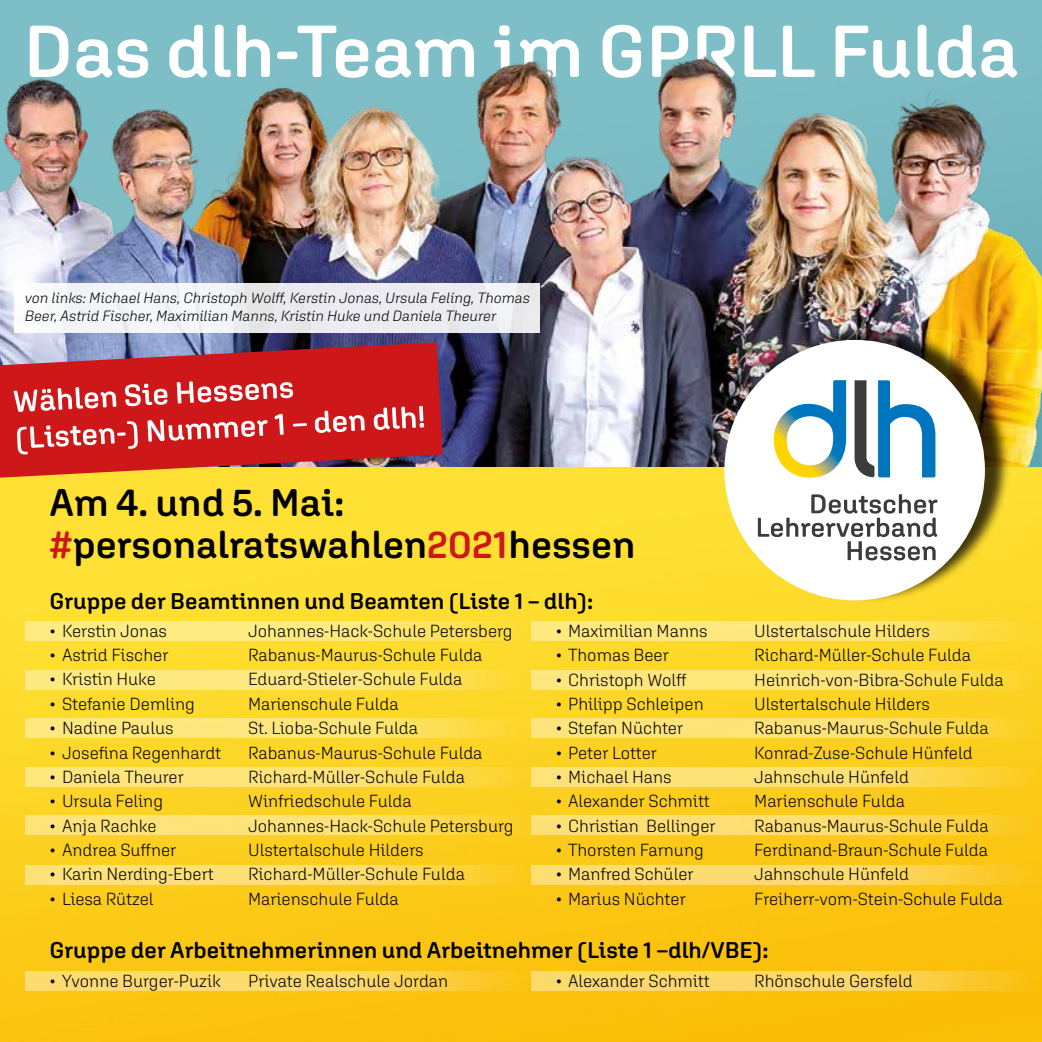
<style>
.page{position:relative;width:1042px;height:1042px;background:#fff}
.page>*{position:absolute;margin:0;border:0;box-sizing:border-box;transform-origin:0 0}
.t1{font:600 38.5px/42px "Aglet Sans";color:#000}
.t2{font:600 22.75px "Aglet Sans";color:#000}
.t3{font:300 17.5px "Aglet Sans";color:#000}
.t4{font:italic 300 14.88px/17.8px "Aglet Sans";color:#000}
.s1{color:#cd1719}
</style>
<div class="page">
<img style="left:0;top:0;width:1042px;height:1042px">
<svg style="left:531px;top:971px;width:506px;height:20px;background:#fbd35a"></svg>
<svg style="left:30px;top:25px;width:987px;height:12px;fill:#7ebec7"></svg>
<img style="left:0;top:37px;width:1042px;height:429px">
<svg style="left:25px;top:621px;width:506px;height:20px;background:#fde873"></svg>
<svg style="left:25px;top:670px;width:506px;height:20px;background:#fde570"></svg>
<svg style="left:25px;top:718px;width:506px;height:20px;background:#fde36e"></svg>
<svg style="left:25px;top:766px;width:506px;height:20px;background:#fce067"></svg>
<svg style="left:25px;top:815px;width:506px;height:20px;background:#fcde67"></svg>
<svg style="left:25px;top:865px;width:506px;height:19px;background:#fcdc64"></svg>
<svg style="left:531px;top:621px;width:506px;height:20px;background:#fde46f"></svg>
<svg style="left:531px;top:670px;width:506px;height:20px;background:#fce26c"></svg>
<svg style="left:531px;top:718px;width:506px;height:20px;background:#fcdf69"></svg>
<svg style="left:531px;top:766px;width:506px;height:20px;background:#fcdc62"></svg>
<svg style="left:531px;top:815px;width:506px;height:20px;background:#fbda62"></svg>
<svg style="left:531px;top:865px;width:506px;height:19px;background:#fbd75f"></svg>
<svg style="left:25px;top:971px;width:506px;height:20px;background:#fbd65e"></svg>
<svg style="left:14px;top:283px;width:525px;height:49px;fill:#ececf2"></svg>
<svg style="left:0;top:342px;width:442px;height:136px;background:#bb8860"></svg>
<svg style="left:0;top:356px;width:442px;height:112px;background:#c61f21"></svg>
<svg style="left:14px;top:387px;width:102px;height:25px"></svg>
<svg style="left:125px;top:384px;width:43px;height:22px"></svg>
<svg style="left:177px;top:381px;width:116px;height:22px"></svg>
<svg style="left:17px;top:421px;width:121px;height:34px"></svg>
<svg style="left:147px;top:419px;width:121px;height:23px"></svg>
<svg style="left:274px;top:414px;width:10px;height:21px"></svg>
<svg style="left:293px;top:423px;width:14px;height:3px"></svg>
<svg style="left:315px;top:411px;width:50px;height:22px"></svg>
<svg style="left:373px;top:406px;width:51px;height:24px"></svg>
<div style="left:731px;top:324px;width:279px;height:279px;background:#000;opacity:.75"></div>
<div style="left:724px;top:340px;width:261px;height:260px;background:#fff;border-radius:50%"></div>
<svg style="left:774px;top:380px;width:72px;height:98px"></svg>
<svg style="left:854px;top:380px;width:81px;height:97px"></svg>
<svg style="left:757px;top:494px;width:180px;height:66px"></svg>
<p class="t4" style="left:25px;top:289px;width:507px">von links: Michael Hans, Christoph Wolff, Kerstin Jonas, Ursula Feling, Thomas<br>Beer, Astrid Fischer, Maximilian Manns, Kristin Huke und Daniela Theurer</p>
<h1 class="t1" style="left:50px;top:480px;width:587px">Am 4. und 5. Mai: <span class="s1">#</span>personalratswahlen<span class="s1">2021</span>hessen</h1>
<h2 class="t2" style="left:50px;top:587px;width:545px">Gruppe der Beamtinnen und Beamten (Liste 1 – dlh):</h2>
<p class="t3" style="left:50px;top:620px;width:119px">• Kerstin Jonas</p>
<p class="t3" style="left:248px;top:620px;width:266px">Johannes-Hack-Schule Petersberg</p>
<p class="t3" style="left:50px;top:645px;width:120px">• Astrid Fischer</p>
<p class="t3" style="left:248px;top:645px;width:236px">Rabanus-Maurus-Schule Fulda</p>
<p class="t3" style="left:50px;top:669px;width:108px">• Kristin Huke</p>
<p class="t3" style="left:248px;top:669px;width:216px">Eduard-Stieler-Schule Fulda</p>
<p class="t3" style="left:50px;top:693px;width:147px">• Stefanie Demling</p>
<p class="t3" style="left:248px;top:693px;width:152px">Marienschule Fulda</p>
<p class="t3" style="left:50px;top:718px;width:125px">• Nadine Paulus</p>
<p class="t3" style="left:248px;top:718px;width:171px">St. Lioba-Schule Fulda</p>
<p class="t3" style="left:50px;top:742px;width:173px">• Josefina Regenhardt</p>
<p class="t3" style="left:248px;top:742px;width:236px">Rabanus-Maurus-Schule Fulda</p>
<p class="t3" style="left:50px;top:767px;width:136px">• Daniela Theurer</p>
<p class="t3" style="left:248px;top:767px;width:218px">Richard-Müller-Schule Fulda</p>
<p class="t3" style="left:50px;top:791px;width:115px">• Ursula Feling</p>
<p class="t3" style="left:248px;top:791px;width:165px">Winfriedschule Fulda</p>
<p class="t3" style="left:50px;top:815px;width:109px">• Anja Rachke</p>
<p class="t3" style="left:248px;top:815px;width:267px">Johannes-Hack-Schule Petersburg</p>
<p class="t3" style="left:50px;top:840px;width:128px">• Andrea Suffner</p>
<p class="t3" style="left:248px;top:840px;width:177px">Ulstertalschule Hilders</p>
<p class="t3" style="left:50px;top:864px;width:165px">• Karin Nerding-Ebert</p>
<p class="t3" style="left:248px;top:864px;width:218px">Richard-Müller-Schule Fulda</p>
<p class="t3" style="left:50px;top:888px;width:105px">• Liesa Rützel</p>
<p class="t3" style="left:248px;top:888px;width:152px">Marienschule Fulda</p>
<p class="t3" style="left:556px;top:620px;width:153px">• Maximilian Manns</p>
<p class="t3" style="left:754px;top:620px;width:177px">Ulstertalschule Hilders</p>
<p class="t3" style="left:556px;top:645px;width:115px">• Thomas Beer</p>
<p class="t3" style="left:754px;top:645px;width:218px">Richard-Müller-Schule Fulda</p>
<p class="t3" style="left:556px;top:669px;width:132px">• Christoph Wolff</p>
<p class="t3" style="left:754px;top:669px;width:251px">Heinrich-von-Bibra-Schule Fulda</p>
<p class="t3" style="left:556px;top:694px;width:150px">• Philipp Schleipen</p>
<p class="t3" style="left:754px;top:694px;width:177px">Ulstertalschule Hilders</p>
<p class="t3" style="left:556px;top:718px;width:129px">• Stefan Nüchter</p>
<p class="t3" style="left:754px;top:718px;width:236px">Rabanus-Maurus-Schule Fulda</p>
<p class="t3" style="left:556px;top:742px;width:103px">• Peter Lotter</p>
<p class="t3" style="left:754px;top:742px;width:220px">Konrad-Zuse-Schule Hünfeld</p>
<p class="t3" style="left:556px;top:767px;width:117px">• Michael Hans</p>
<p class="t3" style="left:754px;top:767px;width:156px">Jahnschule Hünfeld</p>
<p class="t3" style="left:556px;top:791px;width:155px">• Alexander Schmitt</p>
<p class="t3" style="left:754px;top:791px;width:152px">Marienschule Fulda</p>
<p class="t3" style="left:556px;top:815px;width:161px">• Christian Bellinger</p>
<p class="t3" style="left:754px;top:815px;width:236px">Rabanus-Maurus-Schule Fulda</p>
<p class="t3" style="left:556px;top:840px;width:150px">• Thorsten Farnung</p>
<p class="t3" style="left:754px;top:840px;width:235px">Ferdinand-Braun-Schule Fulda</p>
<p class="t3" style="left:556px;top:864px;width:139px">• Manfred Schüler</p>
<p class="t3" style="left:754px;top:864px;width:156px">Jahnschule Hünfeld</p>
<p class="t3" style="left:556px;top:888px;width:131px">• Marius Nüchter</p>
<p class="t3" style="left:754px;top:888px;width:250px">Freiherr-vom-Stein-Schule Fulda</p>
<h2 class="t2" style="left:50px;top:937px;width:720px">Gruppe der Arbeitnehmerinnen und Arbeitnehmer (Liste 1 –dlh/VBE):</h2>
<p class="t3" style="left:50px;top:970px;width:173px">• Yvonne Burger-Puzik</p>
<p class="t3" style="left:248px;top:970px;width:202px">Private Realschule Jordan</p>
<p class="t3" style="left:556px;top:970px;width:155px">• Alexander Schmitt</p>
<p class="t3" style="left:754px;top:970px;width:160px">Rhönschule Gersfeld</p>
</div>
